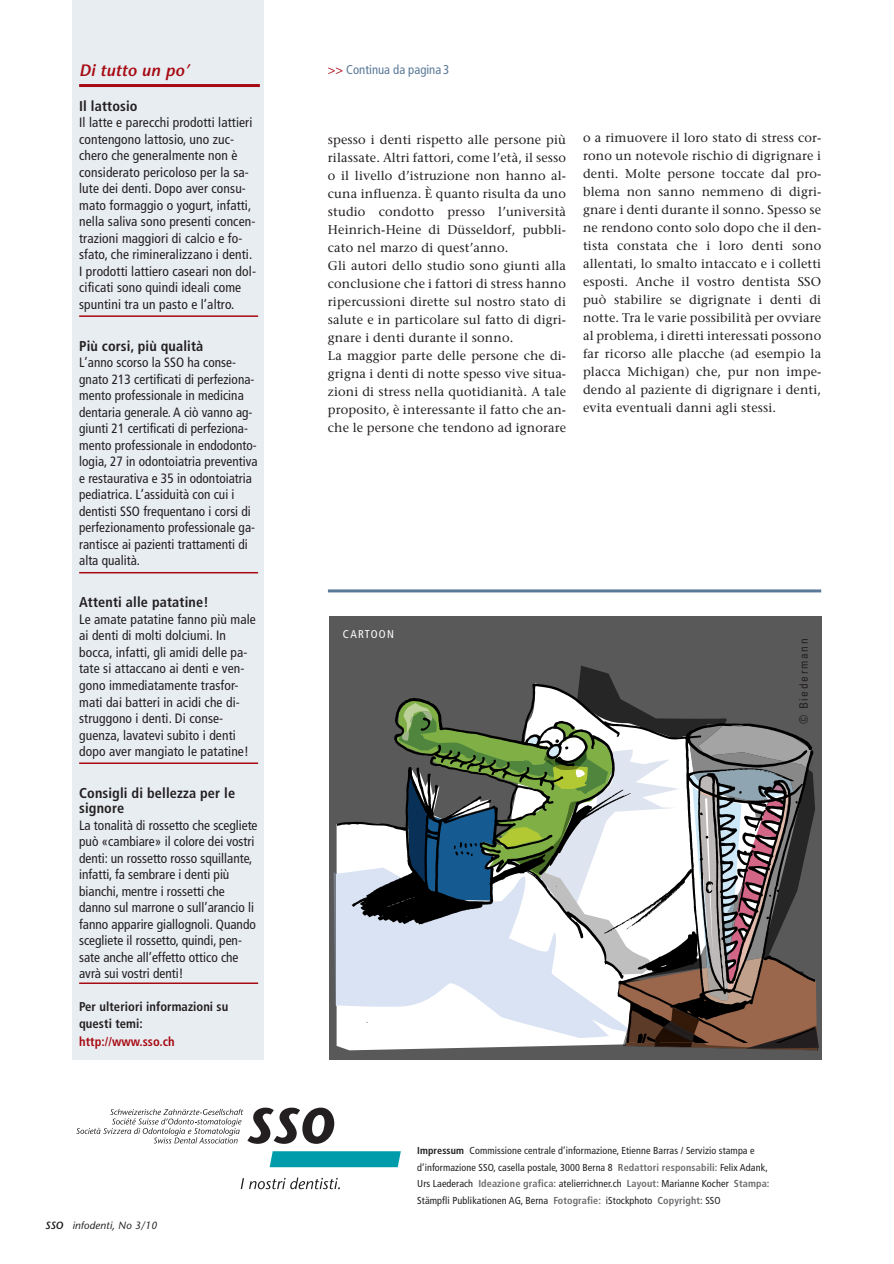
<style>
.page{position:relative;width:894px;height:1264px;background:#fff}
.page>*{position:absolute;margin:0;border:0;box-sizing:border-box;transform-origin:0 0}
.t1{font:italic 600 16.5px "Stone Sans";letter-spacing:.01em;color:#a70a12}
.t2{font:700 condensed 14.25px/15px "Frutiger LT";letter-spacing:.01em;color:#231f20}
.t3{font:condensed 13.5px/16.5px "Frutiger LT";letter-spacing:.005em;color:#231f20}
.t4{font:12.75px/18px "Stone Serif";letter-spacing:.01em;color:#231f20}
.t5{font:700 condensed 12.75px/16.5px "Frutiger LT";letter-spacing:.005em;color:#231f20}
.t6{font:condensed 12.75px "Frutiger LT";color:#5a7998}
.t7{font:700 condensed 12.75px "Frutiger LT";letter-spacing:.005em;color:#a70a12}
.t8{font:condensed 11.55px "Univers";letter-spacing:.14em;color:#231f20}
.t9{font:condensed 11.25px "Frutiger LT";letter-spacing:.12em;color:#fff}
.t10{font:italic 10.5px "Stone Sans";letter-spacing:.01em;color:#231f20}
.t11{font:condensed 10.2px/16.5px "Frutiger LT";letter-spacing:.01em;color:#231f20}
.s1{font-weight:600}
.s2{color:#a70a12}
.s3{font-weight:700}
.s4{font-weight:700;color:#6c6d70}
</style>
<div class="page">
<div style="left:73px;top:0;width:191px;height:1060px;background:#e8edf2"></div>
<hr style="left:79px;top:315px;width:179px;height:2px;background:#a70a12">
<hr style="left:79px;top:572px;width:179px;height:1px;background:#a70a12">
<hr style="left:79px;top:762px;width:179px;height:2px;background:#a70a12">
<hr style="left:79px;top:982px;width:179px;height:2px;background:#a70a12">
<hr style="left:328px;top:589px;width:493px;height:3px;background:#5a7998">
<hr style="left:79px;top:84px;width:181px;height:3px;background:#a70a12">
<svg style="left:76px;top:1107px;width:258px;height:37px"></svg>
<svg style="left:270px;top:1151px;width:131px;height:16px;background:#099faf"></svg>
<svg style="left:241px;top:1177px;width:99px;height:12px"></svg>
<div style="left:329px;top:617px;width:492px;height:442px;background:#595959"></div>
<svg style="left:334px;top:872px;width:3px;height:133px"></svg>
<hr style="left:337px;top:873px;width:1px;height:132px;background:#dae3f3">
<img style="left:338px;top:665px;width:283px;height:377px">
<svg style="left:396px;top:699px;width:423px;height:351px;background:#979a95"></svg>
<img style="left:668px;top:1007px;width:31px;height:30px">
<img style="left:655px;top:1023px;width:38px;height:19px">
<p class="t1" style="left:79px;top:64px;width:111px">Di tutto un po’</p>
<p class="t2" style="left:79px;top:100px;width:60px">Il lattosio</p>
<p class="t3" style="left:79px;top:116px;width:178px">Il latte e parecchi prodotti lattieri contengono lattosio, uno zuc&shy;chero che generalmente non è considerato pericoloso per la sa&shy;lute dei denti. Dopo aver consu&shy;mato formaggio o yogurt, infatti, nella saliva sono presenti concen&shy;trazioni maggiori di calcio e fo&shy;sfato, che rimineralizzano i denti.<br>I prodotti lattiero caseari non dol&shy;cificati sono quindi ideali come spuntini tra un pasto e l’altro.</p>
<p class="t2" style="left:79px;top:340px;width:126px">Più corsi, più qualità</p>
<p class="t3" style="left:79px;top:356px;width:180px">L’anno scorso la SSO ha conse&shy;gnato 213 certificati di perfeziona&shy;mento professionale in medicina dentaria generale. A ciò vanno ag&shy;giunti 21 certificati di perfeziona&shy;mento professionale in endodonto&shy;logia, 27 in odontoiatria preventiva e restaurativa e 35 in odontoiatria pediatrica. L’assiduità con cui i dentisti SSO frequentano i corsi di perfezionamento professionale ga&shy;rantisce ai pazienti trattamenti di alta qualità.</p>
<p class="t2" style="left:79px;top:596px;width:131px">Attenti alle patatine!</p>
<p class="t3" style="left:79px;top:612px;width:178px">Le amate patatine fanno più male ai denti di molti dolciumi. In bocca, infatti, gli amidi delle pa&shy;tate si attaccano ai denti e ven&shy;gono immediatamente trasfor&shy;mati dai batteri in acidi che di&shy;struggono i denti. Di conse&shy;guenza, lavatevi subito i denti dopo aver mangiato le patatine!</p>
<p class="t2" style="left:79px;top:787px;width:157px">Consigli di bellezza per le signore</p>
<p class="t3" style="left:79px;top:818px;width:180px">La tonalità di rossetto che scegliete può «cambiare» il colore dei vostri denti: un rossetto rosso squillante, infatti, fa sembrare i denti più bianchi, mentre i rossetti che danno sul marrone o sull’arancio li fanno apparire giallognoli. Quando scegliete il rossetto, quindi, pen&shy;sate anche all’effetto ottico che avrà sui vostri denti!</p>
<p class="t5" style="left:79px;top:999px;width:151px">Per ulteriori informazioni su questi temi:</p>
<p class="t7" style="left:79px;top:1036px;width:97px">http://www.sso.ch</p>
<p class="t10" style="left:45px;top:1221px;width:114px"><span class="s1">SSO</span> infodenti, No 3/10</p>
<p class="t6" style="left:328px;top:64px;width:123px"><span class="s2">&gt;&gt;</span> Continua da pagina 3</p>
<p class="t4" style="left:328px;top:132px;width:240px">spesso i denti rispetto alle persone più rilassate. Altri fattori, come l’età, il sesso o il livello d’istruzione non hanno al&shy;cuna influenza. È quanto risulta da uno studio condotto presso l’università Heinrich-Heine di Düsseldorf, pubbli&shy;cato nel marzo di quest’anno.<br>Gli autori dello studio sono giunti alla conclusione che i fattori di stress hanno ripercussioni dirette sul nostro stato di salute e in particolare sul fatto di digri&shy;gnare i denti durante il sonno.<br>La maggior parte delle persone che di&shy;grigna i denti di notte spesso vive situa&shy;zioni di stress nella quotidianità. A tale proposito, è interessante il fatto che an&shy;che le persone che tendono ad ignorare</p>
<p class="t4" style="left:583px;top:130px;width:240px;text-align:justify">o a rimuovere il loro stato di stress cor&shy;rono un notevole rischio di digrignare i denti. Molte persone toccate dal pro&shy;blema non sanno nemmeno di digri&shy;gnare i denti durante il sonno. Spesso se ne rendono conto solo dopo che il den&shy;tista constata che i loro denti sono allentati, lo smalto intaccato e i colletti esposti. Anche il vostro dentista SSO può stabilire se digrignate i denti di notte. Tra le varie possibilità per ovviare al problema, i diretti interessati possono far ricorso alle placche (ad esempio la placca Michigan) che, pur non impe&shy;dendo al paziente di digrignare i denti, evita eventuali danni agli stessi.</p>
<p class="t9" style="left:343px;top:630px;width:53px">CARTOON</p>
<p class="t8" style="left:799px;top:724px;width:87px;rotate:-90deg">© Biedermann</p>
<p class="t11" style="left:417px;top:1143px;width:354px"><span class="s3">Impressum</span> Commissione centrale d’informazione, Etienne Barras / Servizio stampa e d’informazione SSO, casella postale, 3000 Berna 8 <span class="s4">Redattori responsabili:</span> Felix Adank, Urs Laederach <span class="s4">Ideazione grafica:</span> atelierrichner.ch <span class="s4">Layout:</span> Marianne Kocher <span class="s4">Stampa:<br></span>Stämpfli Publikationen AG, Berna <span class="s4">Fotografie:</span> iStockphoto <span class="s4">Copyright:</span> SSO</p>
</div>
